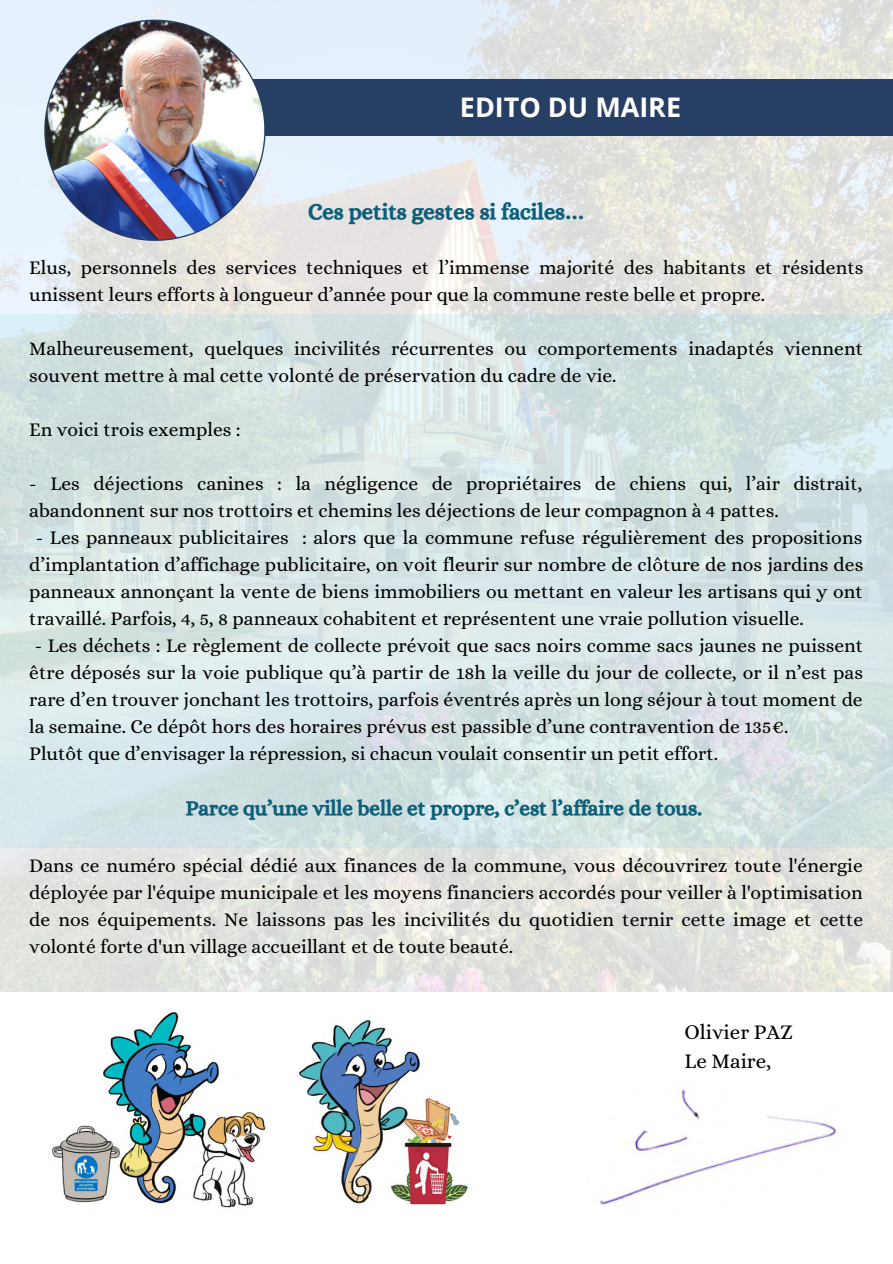
<style>
.page{position:relative;width:893px;height:1264px;background:#fff}
.page>*{position:absolute;margin:0;border:0;box-sizing:border-box;transform-origin:0 0}
.t1{font:700 27px "Open Sans";color:#fff}
.t2{font:22.5px "CA Generated";color:#0c5f79}
.t3{font:21px "CA Generated";color:#0c5f79}
.t4{font:21px "Alice";color:#000}
.t5{font:19.5px/27px "Alice";color:#000}
.t6{font:19.5px/27px "Alice";color:#010101;text-align:justify}
.s1{font-family:"Noto Sans Gurmukhi";font-weight:700}
</style>
<div class="page">
<img style="left:0;top:0;width:892px;height:991px">
<svg style="left:0;top:313px;width:892px;height:534px;background:#d6e4e4"></svg>
<div style="left:221px;top:79px;width:671px;height:56px;background:#273e65"></div>
<svg style="left:44px;top:20px;width:221px;height:221px"></svg>
<img style="left:46px;top:21px;width:218px;height:218px">
<img style="left:51px;top:1011px;width:215px;height:197px">
<img style="left:299px;top:1020px;width:169px;height:185px">
<img style="left:598px;top:1089px;width:238px;height:117px">
<p class="t1" style="left:460px;top:88px;width:223px">EDITO DU MAIRE</p>
<p class="t2" style="left:308px;top:198px;width:278px">Ces petits gestes si faciles<span class="s1">…</span></p>
<p class="t5" style="left:29px;top:254px;width:835px">Elus, personnels des services techniques et l’immense majorité des habitants et résidents unissent leurs efforts à longueur d’année pour que la commune reste belle et propre.</p>
<p class="t5" style="left:29px;top:335px;width:835px">Malheureusement, quelques incivilités récurrentes ou comportements inadaptés viennent souvent mettre à mal cette volonté de préservation du cadre de vie.</p>
<p class="t5" style="left:29px;top:416px;width:213px">En voici trois exemples :</p>
<p class="t5" style="left:29px;top:470px;width:834px">- Les déjections canines : la négligence de propriétaires de chiens qui, l’air distrait, abandonnent sur nos trottoirs et chemins les déjections de leur compagnon à 4 pattes.</p>
<p class="t5" style="left:29px;top:523px;width:835px;text-align:justify;text-indent:7px">- Les panneaux publicitaires : alors que la commune refuse régulièrement des propositions d’implantation d’affichage publicitaire, on voit fleurir sur nombre de clôture de nos jardins des panneaux annonçant la vente de biens immobiliers ou mettant en valeur les artisans qui y ont travaillé. Parfois, 4, 5, 8 panneaux cohabitent et représentent une vraie pollution visuelle.</p>
<p class="t5" style="left:29px;top:631px;width:835px;text-align:justify">- Les déchets : Le règlement de collecte prévoit que sacs noirs comme sacs jaunes ne puissent être déposés sur la voie publique qu’à partir de 18h la veille du jour de collecte, or il n’est pas rare d’en trouver jonchant les trottoirs, parfois éventrés après un long séjour à tout moment de la semaine. Ce dépôt hors des horaires prévus est passible d’une contravention de 135€.</p>
<p class="t5" style="left:29px;top:739px;width:690px">Plutôt que d’envisager la répression, si chacun voulait consentir un petit effort.</p>
<p class="t3" style="left:186px;top:795px;width:517px">Parce qu’une ville belle et propre, c’est l’affaire de tous.</p>
<p class="t6" style="left:29px;top:852px;width:835px">Dans ce numéro spécial dédié aux finances de la commune, vous découvrirez toute l'énergie déployée par l'équipe municipale et les moyens financiers accordés pour veiller à l'optimisation de nos équipements. Ne laissons pas les incivilités du quotidien ternir cette image et cette volonté forte d'un village accueillant et de toute beauté.</p>
<p class="t4" style="left:684px;top:1019px;width:110px">Olivier PAZ</p>
<p class="t4" style="left:684px;top:1048px;width:88px">Le Maire,</p>
</div>
